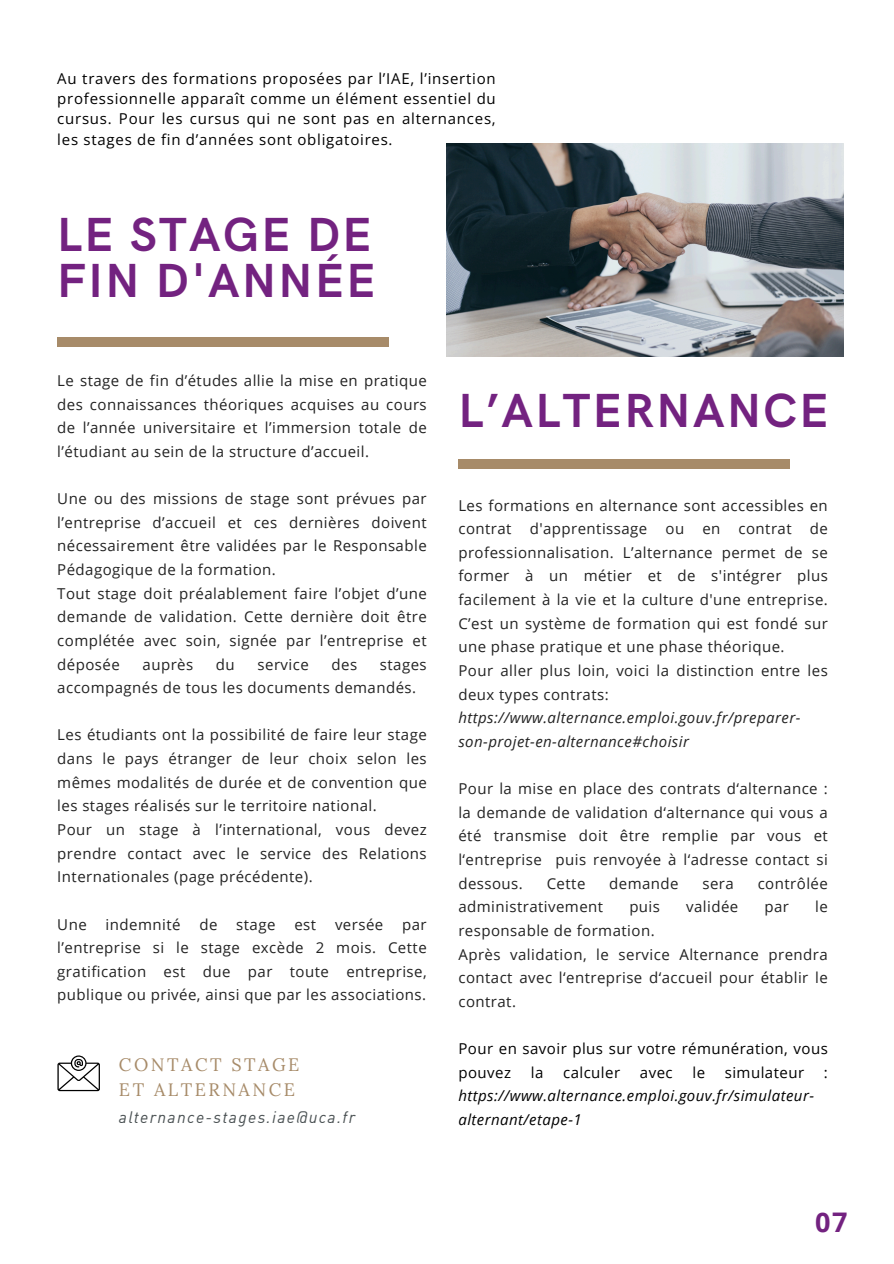
<style>
.page{position:relative;width:894px;height:1264px;background:#fff}
.page>*{position:absolute;margin:0;border:0;box-sizing:border-box;transform-origin:0 0}
.t1{font:700 48px/46.2px "HK Grotesk";letter-spacing:.05em;color:#732280}
.t2{font:700 27px "Open Sans";color:#732280}
.t3{font:18px/24.8px "Lora";letter-spacing:.14em;color:#a78b69}
.t4{font:italic 16.35px "DIN Offc";letter-spacing:.08em;color:#495052}
.t5{font:15px/23.7px "Open Sans";letter-spacing:.03em;color:#222;text-align:justify}
.t6{font:15px/20.2px "Open Sans";letter-spacing:.03em;color:#000;text-align:justify}
.t7{font:italic 15px/23.7px "Open Sans";letter-spacing:.03em;color:#222}
.t8{font:italic 15px/23.7px "Open Sans";letter-spacing:.03em;color:#000}
</style>
<div class="page">
<div style="left:57px;top:337px;width:331px;height:9px;background:#a78b69"></div>
<svg style="left:57px;top:1055px;width:43px;height:36px"></svg>
<div style="left:458px;top:459px;width:331px;height:9px;background:#a78b69"></div>
<img style="left:446px;top:144px;width:396px;height:212px">
<h2 class="t6" style="left:57px;top:68px;width:440px">Au travers des formations proposées par l’IAE, l’insertion professionnelle apparaît comme un élément essentiel du cursus. Pour les cursus qui ne sont pas en alternances, les stages de fin d’années sont obligatoires.</h2>
<p class="t1" style="left:57px;top:213px;width:320px">LE STAGE DE<br>FIN D'ANNÉE</p>
<p class="t5" style="left:57px;top:368px;width:371px">Le stage de fin d’études allie la mise en pratique des connaissances théoriques acquises au cours de l’année universitaire et l’immersion totale de l’étudiant au sein de la structure d’accueil.</p>
<p class="t5" style="left:57px;top:486px;width:371px">Une ou des missions de stage sont prévues par l’entreprise d’accueil et ces dernières doivent nécessairement être validées par le Responsable Pédagogique de la formation.</p>
<p class="t5" style="left:57px;top:581px;width:371px">Tout stage doit préalablement faire l’objet d’une demande de validation. Cette dernière doit être complétée avec soin, signée par l’entreprise et déposée</p>
<p class="t5" style="left:142px;top:652px;width:52px">auprès</p>
<p class="t5" style="left:216px;top:652px;width:20px">du</p>
<p class="t5" style="left:257px;top:652px;width:53px">service</p>
<p class="t5" style="left:331px;top:652px;width:27px">des</p>
<p class="t5" style="left:57px;top:652px;width:371px;text-indent:322px">stages accompagnés de tous les documents demandés.</p>
<p class="t5" style="left:57px;top:722px;width:371px">Les étudiants ont la possibilité de faire leur stage dans le pays étranger de leur choix selon les mêmes modalités de durée et de convention que les stages réalisés sur le territoire national.</p>
<p class="t5" style="left:57px;top:817px;width:371px">Pour un stage à l’international, vous devez prendre contact avec le service des Relations Internationales (page précédente).</p>
<p class="t5" style="left:57px;top:911px;width:31px">Une</p>
<p class="t5" style="left:106px;top:911px;width:76px">indemnité</p>
<p class="t5" style="left:199px;top:911px;width:20px">de</p>
<p class="t5" style="left:236px;top:911px;width:41px">stage</p>
<p class="t5" style="left:294px;top:911px;width:23px">est</p>
<p class="t5" style="left:335px;top:911px;width:50px">versée</p>
<p class="t5" style="left:57px;top:911px;width:371px;text-indent:345px">par l’entreprise si le stage excède 2 mois. Cette gratification est due par toute entreprise, publique ou privée, ainsi que par les associations.</p>
<p class="t3" style="left:119px;top:1052px;width:182px">CONTACT STAGE<br>ET ALTERNANCE</p>
<p class="t4" style="left:119px;top:1110px;width:238px">alternance-stages.iae@uca.fr</p>
<h3 class="t1" style="left:458px;top:389px;width:371px">L’ALTERNANCE</h3>
<h1 class="t5" style="left:458px;top:493px;width:371px">Les formations en alternance sont accessibles en contrat d'apprentissage ou en contrat de professionnalisation. L’alternance permet de se former à un métier et de s'intégrer plus facilement à la vie et la culture d'une entreprise.<br>C’est un système de formation qui est fondé sur une phase pratique et une phase théorique.</h1>
<p class="t5" style="left:458px;top:658px;width:371px">Pour aller plus loin, voici la distinction entre les deux types contrats:</p>
<p class="t7" style="left:458px;top:705px;width:343px">https://www.alternance.emploi.gouv.fr/preparer&shy;son-projet-en-alternance#choisir</p>
<p class="t5" style="left:458px;top:776px;width:371px">Pour la mise en place des contrats d‘alternance : la demande de validation d‘alternance qui vous a été transmise doit être remplie par vous et l‘entreprise puis renvoyée à l‘adresse contact si dessous.</p>
<p class="t5" style="left:546px;top:871px;width:40px">Cette</p>
<p class="t5" style="left:609px;top:871px;width:71px">demande</p>
<p class="t5" style="left:702px;top:871px;width:33px">sera</p>
<p class="t5" style="left:757px;top:871px;width:72px">contrôlée</p>
<p class="t5" style="left:458px;top:894px;width:146px">administrativement</p>
<p class="t5" style="left:629px;top:894px;width:32px">puis</p>
<p class="t5" style="left:686px;top:894px;width:54px">validée</p>
<p class="t5" style="left:764px;top:894px;width:26px">par</p>
<p class="t5" style="left:815px;top:894px;width:14px">le</p>
<p class="t5" style="left:458px;top:918px;width:198px">responsable de formation.</p>
<p class="t5" style="left:458px;top:942px;width:371px">Après validation, le service Alternance prendra contact avec l‘entreprise d‘accueil pour établir le contrat.</p>
<p class="t6" style="left:458px;top:1036px;width:371px;line-height:23.7px">Pour en savoir plus sur votre rémunération, vous pouvez</p>
<p class="t6" style="left:530px;top:1061px;width:14px">la</p>
<p class="t6" style="left:563px;top:1061px;width:59px">calculer</p>
<p class="t6" style="left:639px;top:1061px;width:34px">avec</p>
<p class="t6" style="left:692px;top:1061px;width:14px">le</p>
<p class="t6" style="left:724px;top:1061px;width:81px">simulateur</p>
<p class="t6" style="left:823px;top:1061px;width:5px">:</p>
<p class="t8" style="left:458px;top:1083px;width:357px">https://www.alternance.emploi.gouv.fr/simulateur&shy;alternant/etape-1</p>
<p class="t2" style="left:815px;top:1203px;width:34px">07</p>
</div>
